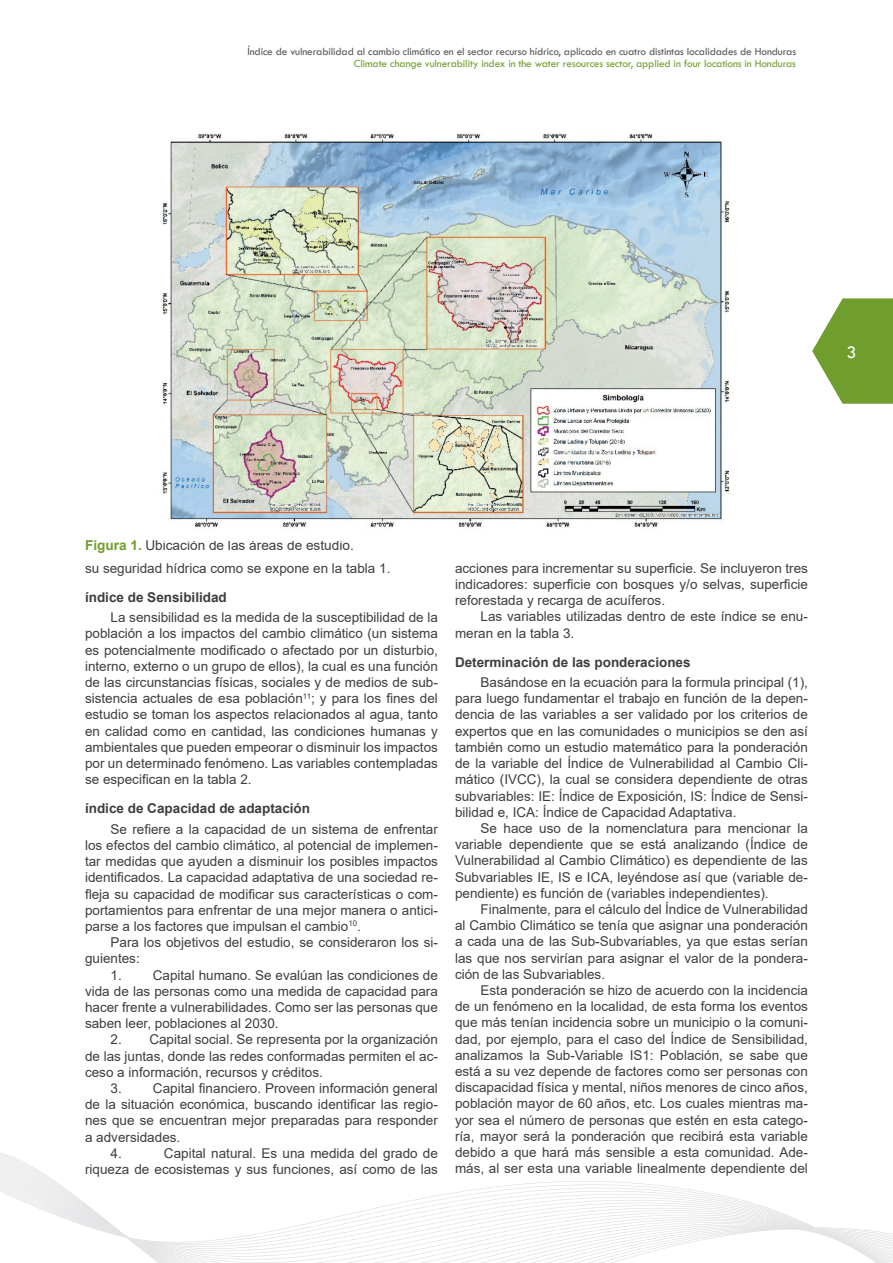
<style>
.page{position:relative;width:893px;height:1263px;background:#fff}
.page>*{position:absolute;margin:0;border:0;box-sizing:border-box;transform-origin:0 0}
.t1{font:18px "Tw Cen";color:#fff}
.t2{font:13.65px "Arial";color:#3e3e3f}
.t3{font:13.5px/16.2px "Arial";color:#3e3e3f;text-align:justify}
.t4{font:700 13.5px "Arial";color:#3e3e3f}
.t5{font:11.25px "Tw Cen";letter-spacing:-.01em;color:#57585a}
.t6{font:11.25px "Tw Cen";letter-spacing:-.01em;color:#709e2e}
.s1{font-weight:700;color:#709e2e}
</style>
<div class="page">
<svg style="left:812px;top:298px;width:81px;height:106px"></svg>
<svg style="left:0;top:1167px;width:893px;height:96px"></svg>
<img style="left:161px;top:133px;width:569px;height:396px">
<p class="t5" style="left:247px;top:45px;width:550px">Índice de vulnerabilidad al cambio climático en el sector recurso hídrico, aplicado en cuatro distintas localidades de Honduras</p>
<p class="t6" style="left:354px;top:57px;width:444px">Climate change vulnerability index in the water resources sector, applied in four locations in Honduras</p>
<h1 class="t1" style="left:846px;top:341px;width:11px">3</h1>
<p class="t2" style="left:85px;top:536px;width:270px"><span class="s1">Figura 1.</span> Ubicación de las áreas de estudio.</p>
<p class="t3" style="left:85px;top:560px;width:307px">su seguridad hídrica como se expone en la tabla 1.</p>
<p class="t4" style="left:85px;top:587px;width:143px">índice de Sensibilidad</p>
<p class="t3" style="left:85px;top:609px;width:354px;text-indent:26px">La sensibilidad es la medida de la susceptibilidad de la población a los impactos del cambio climático (un sistema es potencialmente modificado o afectado por un disturbio, interno, externo o un grupo de ellos), la cual es una función de las circunstancias físicas, sociales y de medios de sub&shy;sistencia actuales de esa población<sup>11</sup>; y para los fines del estudio se toman los aspectos relacionados al agua, tanto en calidad como en cantidad, las condiciones humanas y ambientales que pueden empeorar o disminuir los impactos por un determinado fenómeno. Las variables contempladas se especifican en la tabla 2.</p>
<p class="t4" style="left:85px;top:799px;width:227px">índice de Capacidad de adaptación</p>
<p class="t3" style="left:85px;top:821px;width:354px;text-indent:26px">Se refiere a la capacidad de un sistema de enfrentar los efectos del cambio climático, al potencial de implemen&shy;tar medidas que ayuden a disminuir los posibles impactos identificados. La capacidad adaptativa de una sociedad re&shy;fleja su capacidad de modificar sus características o com&shy;portamientos para enfrentar de una mejor manera o antici&shy;parse a los factores que impulsan el cambio<sup>10</sup>.</p>
<p class="t3" style="left:85px;top:934px;width:354px;text-indent:26px">Para los objetivos del estudio, se consideraron los si&shy;guientes:</p>
<p class="t3" style="left:85px;top:967px;width:354px;text-indent:26px">1. Capital humano. Se evalúan las condiciones de vida de las personas como una medida de capacidad para hacer frente a vulnerabilidades. Como ser las personas que saben leer, poblaciones al 2030.</p>
<p class="t3" style="left:85px;top:1031px;width:354px;text-indent:26px">2. Capital social. Se representa por la organización de las juntas, donde las redes conformadas permiten el ac&shy;ceso a información, recursos y créditos.</p>
<p class="t3" style="left:111px;top:1080px;width:329px">3. Capital financiero. Proveen información general</p>
<p class="t3" style="left:85px;top:1096px;width:354px">de la situación económica, buscando identificar las regio-</p>
<p class="t3" style="left:85px;top:1112px;width:354px">nes que se encuentran mejor preparadas para responder</p>
<p class="t3" style="left:85px;top:1129px;width:97px">a adversidades.</p>
<p class="t3" style="left:111px;top:1145px;width:13px">4.</p>
<p class="t3" style="left:85px;top:1145px;width:354px;text-align:right">Capital natural. Es una medida del grado de<br>riqueza de ecosistemas y sus funciones, así como de las</p>
<p class="t3" style="left:455px;top:560px;width:354px">acciones para incrementar su superficie. Se incluyeron tres indicadores: superficie con bosques y/o selvas, superficie reforestada y recarga de acuíferos.</p>
<p class="t3" style="left:455px;top:608px;width:354px;text-indent:26px">Las variables utilizadas dentro de este índice se enu&shy;meran en la tabla 3.</p>
<p class="t4" style="left:455px;top:652px;width:237px">Determinación de las ponderaciones</p>
<p class="t3" style="left:455px;top:674px;width:354px;text-indent:26px">Basándose en la ecuación para la formula principal (1), para luego fundamentar el trabajo en función de la depen&shy;dencia de las variables a ser validado por los criterios de expertos que en las comunidades o municipios se den así también como un estudio matemático para la ponderación de la variable del Índice de Vulnerabilidad al Cambio Cli&shy;mático (IVCC), la cual se considera dependiente de otras subvariables: IE: Índice de Exposición, IS: Índice de Sensi&shy;bilidad e, ICA: Índice de Capacidad Adaptativa.</p>
<p class="t3" style="left:455px;top:820px;width:354px;text-indent:26px">Se hace uso de la nomenclatura para mencionar la variable dependiente que se está analizando (Índice de Vulnerabilidad al Cambio Climático) es dependiente de las Subvariables IE, IS e ICA, leyéndose así que (variable de&shy;pendiente) es función de (variables independientes).</p>
<p class="t3" style="left:455px;top:901px;width:354px;text-indent:26px">Finalmente, para el cálculo del Índice de Vulnerabilidad al Cambio Climático se tenía que asignar una ponderación a cada una de las Sub-Subvariables, ya que estas serían las que nos servirían para asignar el valor de la pondera&shy;ción de las Subvariables.</p>
<p class="t3" style="left:455px;top:982px;width:354px;text-indent:26px">Esta ponderación se hizo de acuerdo con la incidencia de un fenómeno en la localidad, de esta forma los eventos que más tenían incidencia sobre un municipio o la comuni&shy;dad, por ejemplo, para el caso del Índice de Sensibilidad, analizamos la Sub-Variable IS1: Población, se sabe que está a su vez depende de factores como ser personas con discapacidad física y mental, niños menores de cinco años, población mayor de 60 años, etc. Los cuales mientras ma&shy;yor sea el número de personas que estén en esta catego&shy;ría, mayor será la ponderación que recibirá esta variable debido a que hará más sensible a esta comunidad. Ade&shy;más, al ser esta una variable linealmente dependiente del</p>
</div>
